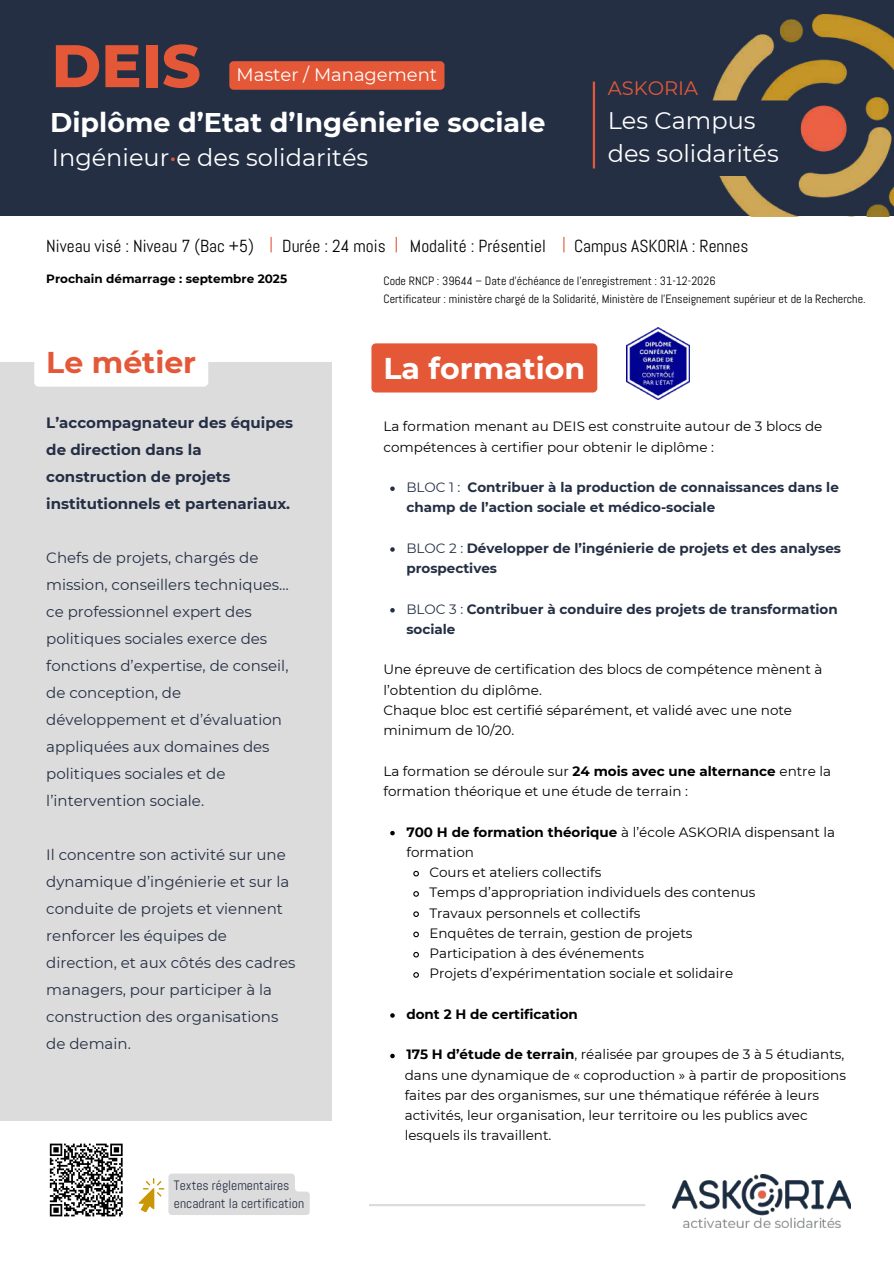
<style>
.page{position:relative;width:894px;height:1264px;background:#fff}
.page>*{position:absolute;margin:0;border:0;box-sizing:border-box;transform-origin:0 0}
.t1{font:800 60px "Montserrat";color:#e45838}
.t2{font:700 30px "Montserrat";color:#fff}
.t3{font:700 30px "Montserrat";color:#e45838}
.t4{font:700 27px "Montserrat";color:#fff}
.t5{font:24px/32.7px "Montserrat";color:#fff}
.t6{font:19.5px "Montserrat";color:#e45838}
.t7{font:18px "Montserrat";color:#fff}
.t8{font:17.4px "Abel";color:#000}
.t9{font:15px/27px "Montserrat";color:#242f44}
.t10{font:700 15px/27px "Montserrat";color:#242f44}
.t11{font:13.65px/18px "Abel";color:#242f44}
.t12{font:13.5px/20.2px "Montserrat";color:#000}
.t13{font:700 13.5px/20.2px "Montserrat";color:#242f44}
.t14{font:700 13.5px "Montserrat";color:#000}
.t15{font:12px/18px "Abel";color:#000}
.t16{font:700 12px "Montserrat";color:#000}
.s1{color:#e45838}
.s2{font-weight:400}
.s3{font-weight:700}
</style>
<div class="page">
<svg style="left:270px;top:237px;width:1px;height:15px"></svg>
<svg style="left:395px;top:237px;width:1px;height:15px"></svg>
<svg style="left:563px;top:237px;width:1px;height:15px"></svg>
<div style="left:0;top:362px;width:331px;height:758px;background:#dddcdd"></div>
<svg style="left:138px;top:1173px;width:171px;height:41px"></svg>
<img style="left:672px;top:1174px;width:177px;height:52px">
<div style="left:0;top:0;width:893px;height:216px;background:#242f44"></div>
<img style="left:712px;top:15px;width:181px;height:201px">
<svg style="left:592px;top:100px;width:200px;height:76px"></svg>
<hr style="left:592px;top:82px;width:3px;height:86px;background:#e45838">
<div style="left:34px;top:337px;width:174px;height:49px;background:#fff;border-radius:4px"></div>
<div style="left:371px;top:343px;width:226px;height:49px;background:#e45838;border-radius:4px"></div>
<hr style="left:369px;top:1203px;width:276px;height:3px;background:#dddcdd">
<img style="left:626px;top:327px;width:63px;height:72px">
<svg style="left:49px;top:1143px;width:74px;height:74px"></svg>
<svg style="left:390px;top:486px;width:4px;height:5px"></svg>
<svg style="left:390px;top:547px;width:4px;height:4px"></svg>
<svg style="left:390px;top:608px;width:4px;height:4px"></svg>
<svg style="left:390px;top:830px;width:4px;height:5px"></svg>
<svg style="left:413px;top:870px;width:6px;height:7px"></svg>
<svg style="left:413px;top:891px;width:6px;height:6px"></svg>
<svg style="left:413px;top:911px;width:6px;height:6px"></svg>
<svg style="left:413px;top:931px;width:6px;height:7px"></svg>
<svg style="left:413px;top:951px;width:6px;height:7px"></svg>
<svg style="left:413px;top:972px;width:6px;height:6px"></svg>
<svg style="left:390px;top:1013px;width:4px;height:4px"></svg>
<svg style="left:390px;top:1053px;width:4px;height:5px"></svg>
<div style="left:229px;top:61px;width:215px;height:29px;background:#e45838;border-radius:4px"></div>
<h1 class="t1" style="left:52px;top:29px;width:151px">DEIS</h1>
<h3 class="t7" style="left:236px;top:63px;width:202px">Master / Management</h3>
<h3 class="t4" style="left:50px;top:106px;width:496px">Diplôme d’Etat d’Ingénierie sociale</h3>
<h3 class="t5" style="left:52px;top:141px;width:318px">Ingénieur<span class="s1">•</span>e des solidarités</h3>
<h3 class="t6" style="left:607px;top:76px;width:92px">ASKORIA</h3>
<h3 class="t5" style="left:607px;top:104px;width:172px">Les Campus des solidarités</h3>
<p class="t8" style="left:46px;top:235px;width:209px">Niveau visé : Niveau 7 (Bac +5)</p>
<p class="t8" style="left:282px;top:235px;width:105px">Durée : 24 mois</p>
<p class="t8" style="left:410px;top:235px;width:137px">Modalité : Présentiel</p>
<p class="t8" style="left:574px;top:235px;width:176px">Campus ASKORIA : Rennes</p>
<p class="t16" style="left:46px;top:272px;width:242px">Prochain démarrage : septembre 2025</p>
<p class="t15" style="left:383px;top:272px;width:483px">Code RNCP : 39644 – Date d’échéance de l’enregistrement : 31-12-2026<br>Certificateur : ministère chargé de la Solidarité, Ministère de l’Enseignement supérieur et de la Recherche.</p>
<h2 class="t3" style="left:46px;top:344px;width:151px">Le métier</h2>
<p class="t10" style="left:46px;top:409px;width:248px">L’accompagnateur des équipes de direction dans la construction de projets institutionnels et partenariaux.</p>
<p class="t9" style="left:46px;top:544px;width:244px">Chefs de projets, chargés de mission, conseillers techniques… ce professionnel expert des politiques sociales exerce des fonctions d’expertise, de conseil, de conception, de développement et d’évaluation appliquées aux domaines des politiques sociales et de l’intervention sociale.</p>
<p class="t9" style="left:46px;top:841px;width:251px">Il concentre son activité sur une dynamique d’ingénierie et sur la conduite de projets et viennent renforcer les équipes de direction, et aux côtés des cadres managers, pour participer à la construction des organisations de demain.</p>
<p class="t11" style="left:174px;top:1176px;width:132px">Textes réglementaires encadrant la certification</p>
<h2 class="t2" style="left:383px;top:349px;width:203px">La formation</h2>
<p class="t12" style="left:383px;top:416px;width:440px">La formation menant au DEIS est construite autour de 3 blocs de compétences à certifier pour obtenir le diplôme :</p>
<p class="t13" style="left:406px;top:477px;width:434px"><span class="s2">BLOC 1 :</span> Contribuer à la production de connaissances dans le champ de l’action sociale et médico-sociale</p>
<p class="t13" style="left:406px;top:538px;width:436px"><span class="s2">BLOC 2 :</span> Développer de l’ingénierie de projets et des analyses prospectives</p>
<p class="t13" style="left:406px;top:598px;width:432px"><span class="s2">BLOC 3 :</span> Contribuer à conduire des projets de transformation sociale</p>
<p class="t12" style="left:383px;top:659px;width:440px">Une épreuve de certification des blocs de compétence mènent à l’obtention du diplôme.<br>Chaque bloc est certifié séparément, et validé avec une note minimum de 10/20.</p>
<p class="t12" style="left:383px;top:760px;width:449px">La formation se déroule sur <span class="s3">24 mois avec une alternance</span> entre la formation théorique et une étude de terrain :</p>
<p class="t12" style="left:406px;top:821px;width:430px"><span class="s3">700 H de formation théorique</span> à l’école ASKORIA dispensant la</p>
<p class="t12" style="left:406px;top:841px;width:69px">formation</p>
<p class="t12" style="left:429px;top:862px;width:173px">Cours et ateliers collectifs</p>
<p class="t12" style="left:429px;top:882px;width:327px">Temps d’appropriation individuels des contenus</p>
<p class="t12" style="left:429px;top:902px;width:212px">Travaux personnels et collectifs</p>
<p class="t12" style="left:429px;top:922px;width:264px">Enquêtes de terrain, gestion de projets</p>
<p class="t12" style="left:429px;top:943px;width:216px">Participation à des événements</p>
<p class="t12" style="left:429px;top:963px;width:305px">Projets d’expérimentation sociale et solidaire</p>
<p class="t14" style="left:406px;top:1005px;width:173px">dont 2 H de certification</p>
<p class="t12" style="left:404px;top:1044px;width:442px"><span class="s3">175 H d’étude de terrain</span>, réalisée par groupes de 3 à 5 étudiants, dans une dynamique de « coproduction » à partir de propositions faites par des organismes, sur une thématique référée à leurs activités, leur organisation, leur territoire ou les publics avec lesquels ils travaillent.</p>
</div>
